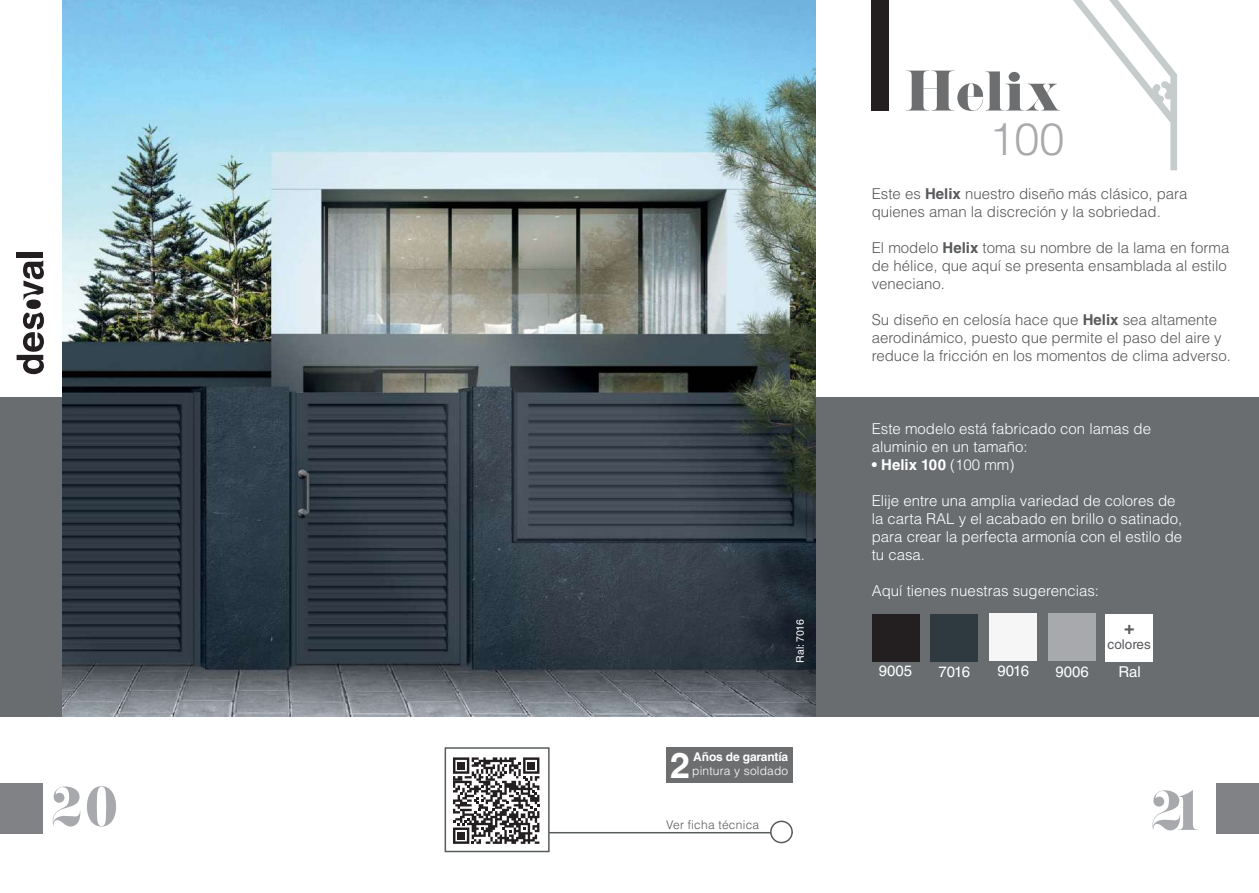
<style>
.page{position:relative;width:1259px;height:893px;background:#fff}
.page>*{position:absolute;margin:0;border:0;box-sizing:border-box;transform-origin:0 0}
.t1{font:54px "Pistilli";color:#a7a9ac}
.t2{font:51px "Pistilli";color:#6d6e70}
.t3{font:300 45px "Helvetica LT Std";color:#a7a9ac}
.t4{font:700 36px "Helvetica LT";color:#fff}
.t5{font:700 18px "Helvetica LT Std";color:#58595b}
.t6{font:300 15px/18px "Helvetica LT Std";color:#58595b}
.t7{font:300 15px/18px "Helvetica LT Std";color:#fff}
.t8{font:15px "Helvetica LT Std";color:#fff}
.t9{font:700 15px "Helvetica LT Std";color:#fff}
.t10{font:13.5px "Helvetica LT Std";color:#58595b}
.t11{font:300 12px "Helvetica LT Std";letter-spacing:.015em;color:#fff}
.t12{font:300 12px "Helvetica LT Std";letter-spacing:.02em;color:#58595b}
.t13{font:700 12px "Helvetica LT Std";letter-spacing:-.01em;color:#fff}
.t14{font:10.5px "Helvetica LT Std";letter-spacing:-.01em;color:#fff}
.s1{font-weight:700}
.s2{font-weight:300}
</style>
<div class="page">
<div style="left:0;top:783px;width:43px;height:50px;background:#808285"></div>
<div style="left:1216px;top:783px;width:43px;height:50px;background:#808285"></div>
<div style="left:0;top:397px;width:1259px;height:319px;background:#6a6d70"></div>
<div style="left:871px;top:0;width:18px;height:111px;background:#231f20"></div>
<div style="left:666px;top:747px;width:127px;height:36px;background:#6d6e70"></div>
<hr style="left:542px;top:832px;width:251px;height:1px;background:#585c5c">
<div style="left:771px;top:821px;width:21px;height:22px;background:#fff;border-radius:50%"></div>
<div style="left:770px;top:821px;width:23px;height:22px;border:2px solid #585c5c;border-radius:50%"></div>
<div style="left:445px;top:748px;width:104px;height:103px;background:#fff"></div>
<div style="left:444px;top:747px;width:105px;height:105px;border:2px solid #585c5c"></div>
<div style="left:17px;top:252px;width:26px;height:5px;background:#231f20"></div>
<svg style="left:17px;top:261px;width:27px;height:113px"></svg>
<svg style="left:1073px;top:0;width:104px;height:170px"></svg>
<img style="left:63px;top:0;width:752px;height:716px">
<div style="left:872px;top:614px;width:47px;height:48px;background:#231f20"></div>
<div style="left:1048px;top:614px;width:47px;height:47px;background:#a8a9ac"></div>
<div style="left:1105px;top:614px;width:48px;height:48px;background:#fff"></div>
<div style="left:989px;top:614px;width:48px;height:47px;background:#f6f6f6"></div>
<div style="left:930px;top:614px;width:48px;height:48px;background:#2e3940"></div>
<svg style="left:453px;top:757px;width:86px;height:87px"></svg>
<div style="left:458px;top:762px;width:7px;height:7px;background:#231f20"></div>
<div style="left:528px;top:762px;width:7px;height:7px;background:#231f20"></div>
<div style="left:458px;top:832px;width:7px;height:7px;background:#231f20"></div>
<h2 class="t2" style="left:904px;top:63px;width:158px">Helix</h2>
<h3 class="t3" style="left:989px;top:123px;width:77px">100</h3>
<p class="t6" style="left:871px;top:186px;width:317px">Este es <span class="s1">Helix</span> nuestro diseño más clásico, para quienes aman la discreción y la sobriedad.</p>
<p class="t6" style="left:871px;top:240px;width:359px">El modelo <span class="s1">Helix</span> toma su nombre de la lama en forma de hélice, que aquí se presenta ensamblada al estilo veneciano.</p>
<p class="t6" style="left:871px;top:312px;width:361px">Su diseño en celosía hace que <span class="s1">Helix</span> sea altamente aerodinámico, puesto que permite el paso del aire y reduce la fricción en los momentos de clima adverso.</p>
<p class="t14" style="left:796px;top:663px;width:45px;rotate:-90deg">Ral: 7016</p>
<h3 class="t4" style="left:670px;top:743px;width:22px">2</h3>
<p class="t13" style="left:693px;top:752px;width:96px">Años de garantía</p>
<p class="t11" style="left:692px;top:766px;width:98px">pintura y soldado</p>
<p class="t7" style="left:871px;top:422px;width:281px">Este modelo está fabricado con lamas de aluminio en un tamaño:</p>
<p class="t9" style="left:871px;top:460px;width:144px">• Helix 100 <span class="s2">(100 mm)</span></p>
<p class="t7" style="left:871px;top:494px;width:312px">Elije entre una amplia variedad de colores de la carta RAL y el acabado en brillo o satinado, para crear la perfecta armonía con el estilo de tu casa.</p>
<p class="t7" style="left:871px;top:584px;width:229px">Aquí tienes nuestras sugerencias:</p>
<p class="t5" style="left:1124px;top:621px;width:12px">+</p>
<p class="t10" style="left:1107px;top:639px;width:45px">colores</p>
<p class="t8" style="left:879px;top:665px;width:35px">9005</p>
<p class="t8" style="left:1055px;top:666px;width:35px">9006</p>
<p class="t8" style="left:1118px;top:666px;width:24px">Ral</p>
<p class="t8" style="left:938px;top:666px;width:33px">7016</p>
<p class="t8" style="left:997px;top:665px;width:33px">9016</p>
<h1 class="t1" style="left:50px;top:776px;width:70px">20</h1>
<h1 class="t1" style="left:1149px;top:780px;width:57px">21</h1>
<p class="t12" style="left:666px;top:821px;width:94px">Ver ficha técnica</p>
</div>
